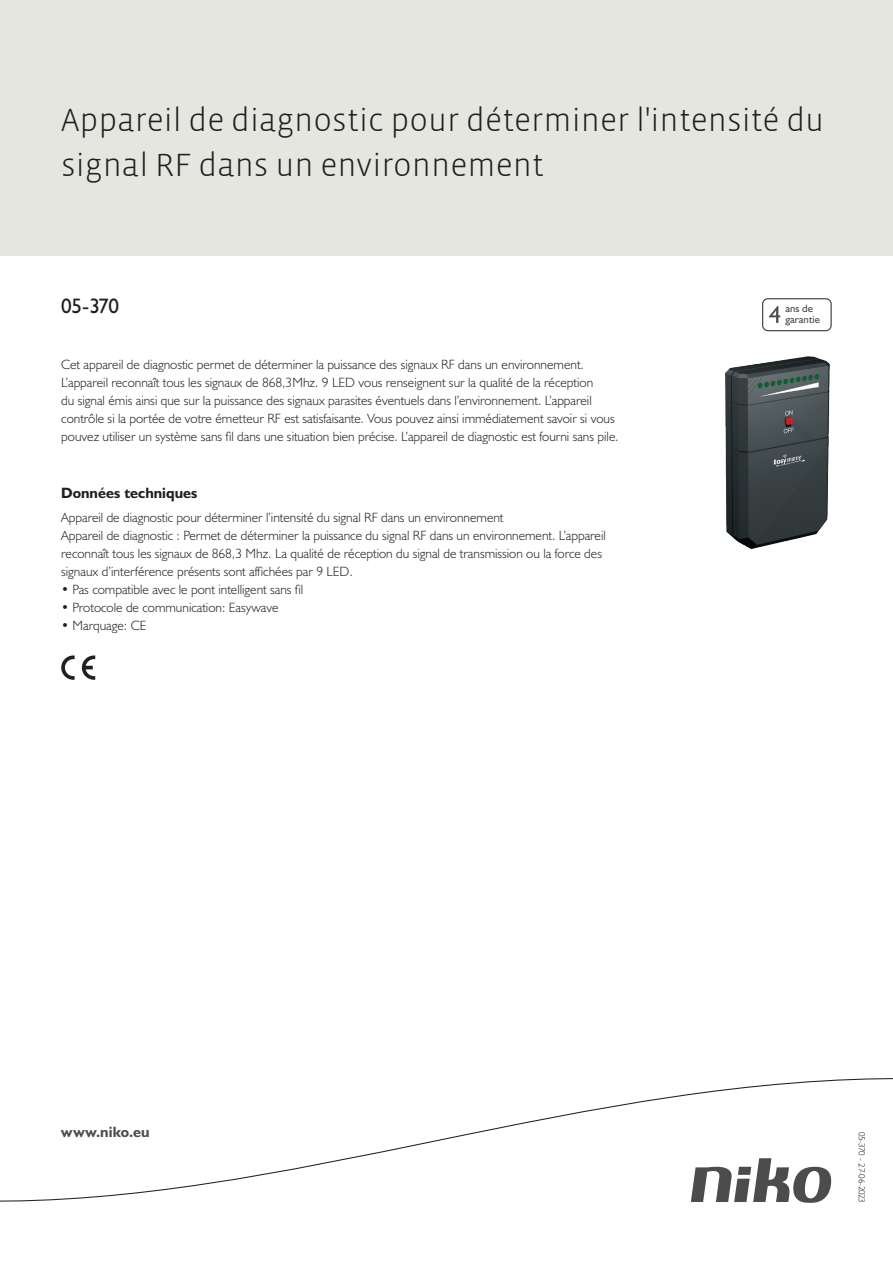
<style>
.page{position:relative;width:893px;height:1263px;background:#fff}
.page>*{position:absolute;margin:0;border:0;box-sizing:border-box;transform-origin:0 0}
.Title_datasheets{font:300 33px/45px "Vista Sans";color:#231f20}
.Article_number{font:21px "Humanist 521 BT";color:#231f20}
.Titles_parts{font:700 15px "Humanist 521 BT";color:#231f20}
.titel_afbeelding{font:700 15px "Humanist 521 BT";letter-spacing:.005em;color:#4b4c4d}
.Platte_tekst_CAB{font:300 13.5px/18px "Humanist 521 BT";color:#231f20}
.USP_Bullets{font:300 13.5px "Humanist 521 BT";color:#231f20}
.t1{font:10.8px/10.8px "Humanist 521 BT";color:#4b4c4d}
.Revision{font:300 9px "Humanist 521 BT";letter-spacing:-.045em;color:#231f20}
</style>
<div class="page">
<div style="left:0;top:0;width:893px;height:255px;background:#e6e6e0"></div>
<svg style="left:82px;top:655px;width:13px;height:25px"></svg>
<svg style="left:61px;top:655px;width:14px;height:25px"></svg>
<svg style="left:762px;top:298px;width:70px;height:33px"></svg>
<svg style="left:0;top:1078px;width:893px;height:125px"></svg>
<img style="left:725px;top:356px;width:105px;height:193px">
<p class="Title_datasheets" style="left:61px;top:98px;width:765px">Appareil de diagnostic pour déterminer l'intensité du signal RF dans un environnement</p>
<p class="Article_number" style="left:61px;top:293px;width:59px">05-370</p>
<p class="t1" style="left:785px;top:303px;width:36px">ans de garantie</p>
<p class="Platte_tekst_CAB" style="left:61px;top:355px;width:559px">Cet appareil de diagnostic permet de déterminer la puissance des signaux RF dans un environnement.<br>L’appareil reconnaît tous les signaux de 868,3Mhz. 9 LED vous renseignent sur la qualité de la réception<br>du signal émis ainsi que sur la puissance des signaux parasites éventuels dans l’environnement. L’appareil contrôle si la portée de votre émetteur RF est satisfaisante. Vous pouvez ainsi immédiatement savoir si vous pouvez utiliser un système sans fil dans une situation bien précise. L’appareil de diagnostic est fourni sans pile.</p>
<p class="Titles_parts" style="left:61px;top:483px;width:138px">Données techniques</p>
<p class="Platte_tekst_CAB" style="left:61px;top:508px;width:444px">Appareil de diagnostic pour déterminer l’intensité du signal RF dans un environnement</p>
<p class="Platte_tekst_CAB" style="left:61px;top:526px;width:546px">Appareil de diagnostic : Permet de déterminer la puissance du signal RF dans un environnement. L’appareil reconnaît tous les signaux de 868,3 Mhz. La qualité de réception du signal de transmission ou la force des signaux d’interférence présents sont affichées par 9 LED.</p>
<p class="USP_Bullets" style="left:61px;top:581px;width:243px">• Pas compatible avec le pont intelligent sans fil</p>
<p class="USP_Bullets" style="left:61px;top:599px;width:219px">• Protocole de communication: Easywave</p>
<p class="USP_Bullets" style="left:61px;top:617px;width:87px">• Marquage: CE</p>
<p class="titel_afbeelding" style="left:61px;top:1122px;width:90px">www.niko.eu</p>
<p class="Revision" style="left:868px;top:1131px;width:73px;rotate:90deg">05-370 - 27-06-2023</p>
</div>
